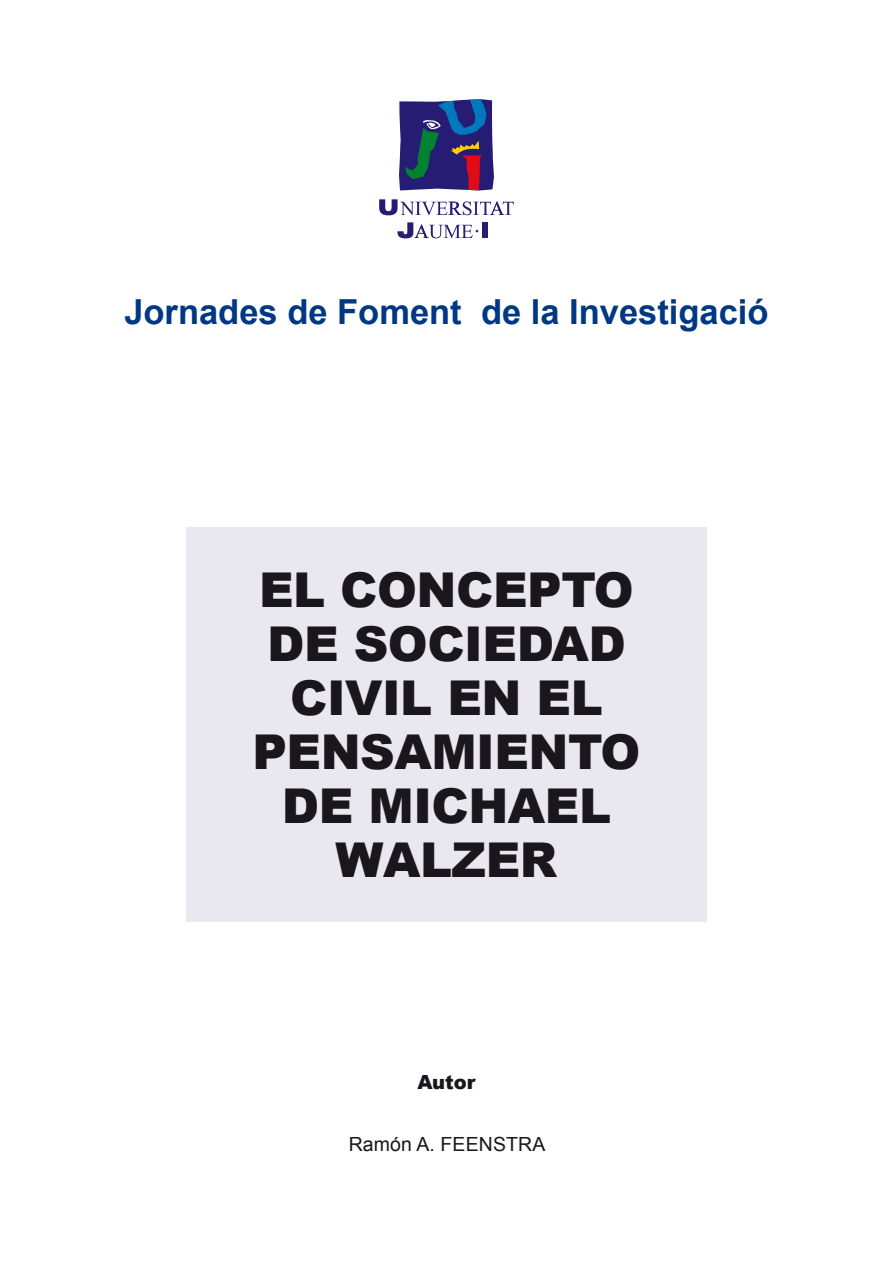
<style>
.page{position:relative;width:893px;height:1263px;background:#fff}
.page>*{position:absolute;margin:0;border:0;box-sizing:border-box;transform-origin:0 0}
.t1{font:900 48px/54px "Arial";letter-spacing:-.01em;color:#1a171c;text-align:center}
.t2{font:700 34.5px "Arial";color:#003883}
.t3{font:19.5px "Arial";letter-spacing:.005em;color:#1a171c}
.t4{font:900 19.5px "Arial";color:#1a171c}
</style>
<div class="page">
<div style="left:186px;top:527px;width:520px;height:394px;background:#e9e8f1"></div>
<svg style="left:379px;top:199px;width:135px;height:16px"></svg>
<div style="left:482px;top:222px;width:6px;height:16px;background:#261c73"></div>
<svg style="left:397px;top:222px;width:82px;height:16px"></svg>
<svg style="left:399px;top:99px;width:95px;height:91px;background:#373975"></svg>
<p class="t2" style="left:124px;top:293px;width:646px">Jornades de Foment de la Investigació</p>
<p class="t1" style="left:252px;top:563px;width:390px">EL CONCEPTO<br>DE SOCIEDAD<br>CIVIL EN EL<br>PENSAMIENTO<br>DE MICHAEL<br>WALZER</p>
<p class="t4" style="left:417px;top:1071px;width:60px">AUTOR</p>
<p class="t3" style="left:349px;top:1133px;width:198px">Ramón A. FEENSTRA</p>
</div>
